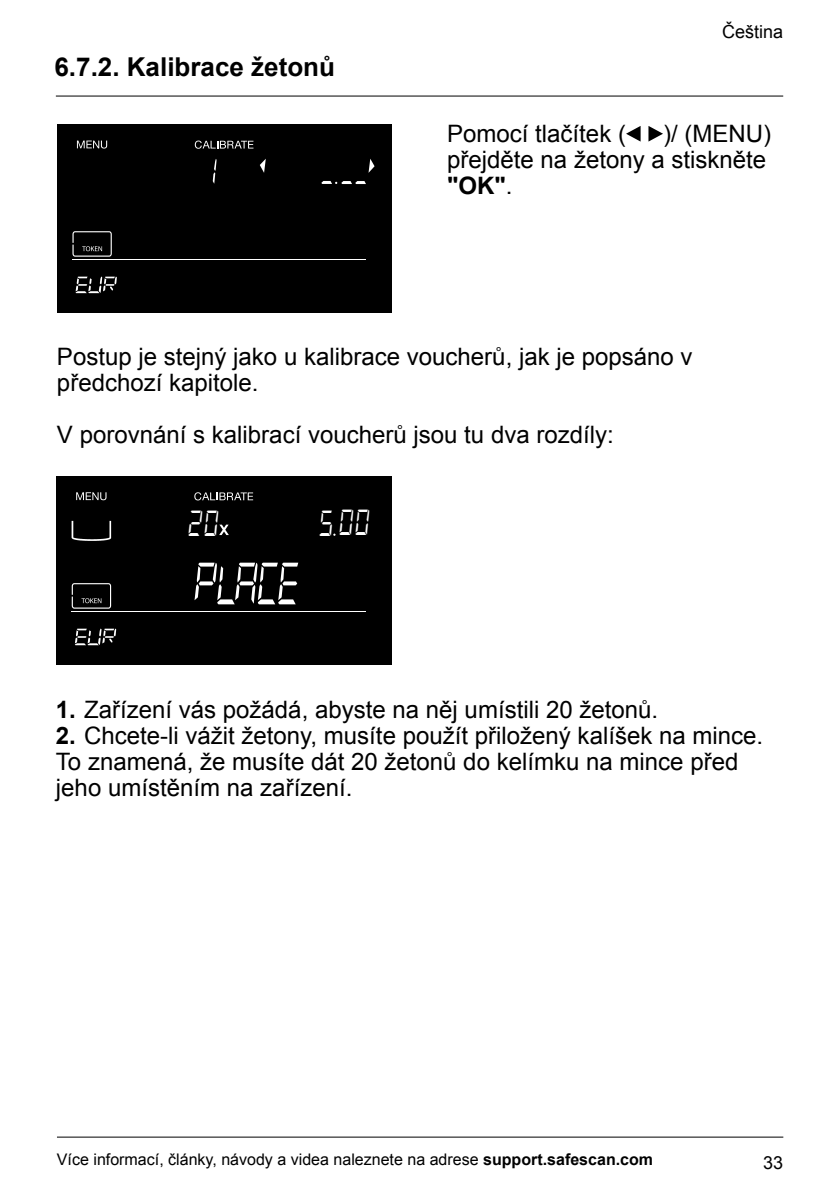
<style>
.page{position:relative;width:840px;height:1191px;background:#fff}
.page>*{position:absolute;margin:0;border:0;box-sizing:border-box;transform-origin:0 0}
.t1{font:700 26px "Arial";color:#000}
.t2{font:24.4px "MS Xxoriginals";color:#fff}
.t3{font:24px/26px "Arial";color:#000}
.t4{font:18px "Arial";color:#000}
.t5{font:16px "Arial";color:#000}
.s1{font-weight:700}
</style>
<div class="page">
<hr style="left:57px;top:1136px;width:725px;height:1px;background:#000">
<hr style="left:56px;top:96px;width:726px;height:1px;background:#000">
<svg style="left:648px;top:126px;width:14px;height:16px"></svg>
<svg style="left:626px;top:126px;width:14px;height:16px"></svg>
<div style="left:57px;top:125px;width:334px;height:188px;background:#000"></div>
<svg style="left:72px;top:231px;width:40px;height:26px"></svg>
<hr style="left:72px;top:259px;width:294px;height:1px;background:#fff">
<svg style="left:368px;top:159px;width:6px;height:14px"></svg>
<svg style="left:260px;top:159px;width:6px;height:14px"></svg>
<svg style="left:195px;top:141px;width:58px;height:8px"></svg>
<svg style="left:77px;top:141px;width:30px;height:7px"></svg>
<svg style="left:76px;top:277px;width:41px;height:16px"></svg>
<svg style="left:213px;top:159px;width:3px;height:25px"></svg>
<svg style="left:321px;top:181px;width:45px;height:3px"></svg>
<div style="left:56px;top:476px;width:335px;height:189px;background:#000"></div>
<svg style="left:72px;top:583px;width:39px;height:25px"></svg>
<hr style="left:72px;top:611px;width:294px;height:1px;background:#fff">
<svg style="left:194px;top:492px;width:59px;height:8px"></svg>
<svg style="left:76px;top:492px;width:30px;height:8px"></svg>
<svg style="left:194px;top:562px;width:104px;height:42px"></svg>
<svg style="left:75px;top:628px;width:41px;height:17px"></svg>
<svg style="left:219px;top:524px;width:10px;height:11px"></svg>
<svg style="left:72px;top:521px;width:39px;height:20px"></svg>
<p class="t1" style="left:54px;top:49px;width:282px">6.7.2. Kalibrace žetonů</p>
<p class="t4" style="left:721px;top:20px;width:63px">Čeština</p>
<p class="t3" style="left:447px;top:120px;width:325px;text-indent:216px">)/ (MENU) přejděte na žetony a stiskněte <span class="s1">"OK"</span>.</p>
<p class="t3" style="left:447px;top:120px;width:180px">Pomocí tlačítek (</p>
<p class="t3" style="left:57px;top:343px;width:636px">Postup je stejný jako u kalibrace voucherů, jak je popsáno v předchozí kapitole.</p>
<p class="t3" style="left:57px;top:421px;width:558px">V porovnání s kalibrací voucherů jsou tu dva rozdíly:</p>
<p class="t2" style="left:187px;top:513px;width:34px">20</p>
<p class="t2" style="left:318px;top:512px;width:54px">500</p>
<p class="t3" style="left:56px;top:697px;width:603px"><span class="s1">1.</span> Zařízení vás požádá, abyste na něj umístili 20 žetonů.</p>
<p class="t3" style="left:56px;top:723px;width:708px"><span class="s1">2.</span> Chcete-li vážit žetony, musíte použít přiložený kalíšek na mince.<br>To znamená, že musíte dát 20 žetonů do kelímku na mince před jeho umístěním na zařízení.</p>
<p class="t5" style="left:57px;top:1148px;width:597px">Více informací, články, návody a videa naleznete na adrese <span class="s1">support.safescan.com</span></p>
<p class="t4" style="left:762px;top:1151px;width:22px">33</p>
</div>
